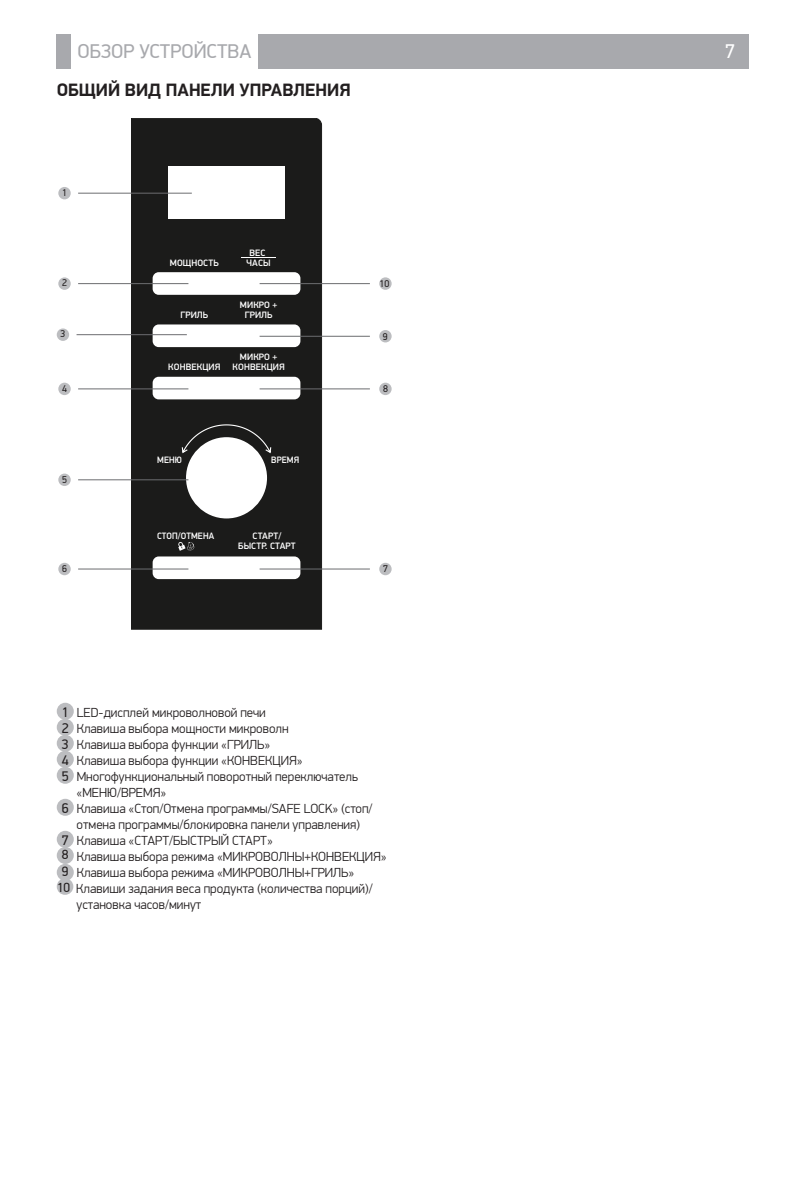
<style>
.page{position:relative;width:806px;height:1191px;background:#fff}
.page>*{position:absolute;margin:0;border:0;box-sizing:border-box;transform-origin:0 0}
.t1{font:20px "PF Din Display Pro";color:#a8a9ad}
.t2{font:20px "PF Din Display Pro";color:#fff}
.head_1{font:700 18px "PF Din Display Pro";color:#231f20}
.text{font:300 13.2px/16px "PF Din Display Pro";color:#231f20}
.text-2{font:13.2px "PF Din Display Pro";color:#231f20}
.t3{font:9.8px "PF Din Display Pro";color:#231f20}
.t4{font:500 9.2px/10px "PF Din Display Pro";letter-spacing:.01em;color:#fff;text-align:center}
.t5{font:500 9.2px "PF Din Display Pro";letter-spacing:.01em;color:#fff;scale:.95 1}
.s1{font-weight:400;font-size:14px}
.s2{font-weight:400;font-size:13.6px}
</style>
<div class="page">
<div style="left:57px;top:34px;width:14px;height:34px;background:#a8a9ad"></div>
<div style="left:258px;top:34px;width:490px;height:34px;background:#a8a9ad"></div>
<div style="left:58px;top:187px;width:13px;height:12px;background:#bcbdc0;border-radius:50%"></div>
<div style="left:57px;top:328px;width:12px;height:13px;background:#bcbdc0;border-radius:50%"></div>
<div style="left:58px;top:277px;width:13px;height:13px;background:#bcbdc0;border-radius:50%"></div>
<div style="left:379px;top:330px;width:12px;height:12px;background:#bcbdc0;border-radius:50%"></div>
<div style="left:379px;top:277px;width:12px;height:13px;background:#bcbdc0;border-radius:50%"></div>
<div style="left:379px;top:383px;width:12px;height:12px;background:#bcbdc0;border-radius:50%"></div>
<div style="left:379px;top:563px;width:12px;height:12px;background:#bcbdc0;border-radius:50%"></div>
<div style="left:58px;top:563px;width:13px;height:12px;background:#bcbdc0;border-radius:50%"></div>
<div style="left:58px;top:473px;width:13px;height:13px;background:#bcbdc0;border-radius:50%"></div>
<div style="left:58px;top:383px;width:13px;height:12px;background:#bcbdc0;border-radius:50%"></div>
<div style="left:131px;top:118px;width:190px;height:511px;background:#1b1b1a"></div>
<svg style="left:167px;top:165px;width:118px;height:55px"></svg>
<div style="left:168px;top:166px;width:116px;height:53px;background:#fff"></div>
<div style="left:186px;top:437px;width:81px;height:81px;background:#fff;border-radius:50%"></div>
<div style="left:152px;top:272px;width:148px;height:23px;background:#fff;border-radius:6px"></div>
<div style="left:152px;top:324px;width:148px;height:23px;background:#fff;border-radius:6px"></div>
<div style="left:152px;top:377px;width:148px;height:22px;background:#fff;border-radius:6px"></div>
<div style="left:152px;top:556px;width:148px;height:23px;background:#fff;border-radius:6px"></div>
<svg style="left:182px;top:424px;width:89px;height:29px"></svg>
<hr style="left:241px;top:257px;width:34px;height:1px;background:#fff">
<svg style="left:178px;top:541px;width:16px;height:10px"></svg>
<hr style="left:78px;top:193px;width:114px;height:1px;background:#6c6d70">
<hr style="left:78px;top:283px;width:110px;height:1px;background:#6c6d70">
<hr style="left:76px;top:334px;width:111px;height:1px;background:#6c6d70">
<hr style="left:78px;top:388px;width:110px;height:1px;background:#6c6d70">
<hr style="left:78px;top:479px;width:110px;height:1px;background:#6c6d70">
<hr style="left:78px;top:568px;width:110px;height:1px;background:#6c6d70">
<hr style="left:259px;top:283px;width:110px;height:1px;background:#6c6d70">
<hr style="left:259px;top:336px;width:110px;height:1px;background:#6c6d70">
<hr style="left:259px;top:388px;width:110px;height:1px;background:#6c6d70">
<hr style="left:259px;top:568px;width:110px;height:1px;background:#6c6d70">
<div style="left:57px;top:702px;width:17px;height:18px;background:#bcbdc0;border-radius:50%"></div>
<div style="left:57px;top:718px;width:17px;height:18px;background:#bcbdc0;border-radius:50%"></div>
<div style="left:57px;top:734px;width:17px;height:18px;background:#bcbdc0;border-radius:50%"></div>
<div style="left:57px;top:750px;width:17px;height:18px;background:#bcbdc0;border-radius:50%"></div>
<div style="left:57px;top:766px;width:17px;height:18px;background:#bcbdc0;border-radius:50%"></div>
<div style="left:57px;top:798px;width:17px;height:18px;background:#bcbdc0;border-radius:50%"></div>
<div style="left:57px;top:830px;width:17px;height:18px;background:#bcbdc0;border-radius:50%"></div>
<div style="left:57px;top:847px;width:17px;height:17px;background:#bcbdc0;border-radius:50%"></div>
<div style="left:57px;top:864px;width:17px;height:17px;background:#bcbdc0;border-radius:50%"></div>
<div style="left:57px;top:878px;width:16px;height:17px;background:#bcbdc0;border-radius:50%"></div>
<h1 class="t1" style="left:77px;top:39px;width:175px">ОБЗОР УСТРОЙСТВА</h1>
<h1 class="t2" style="left:724px;top:39px;width:11px">7</h1>
<p class="head_1" style="left:57px;top:79px;width:295px">ОБЩИЙ ВИД ПАНЕЛИ УПРАВЛЕНИЯ</p>
<p class="t3" style="left:62px;top:187px;width:6px">1</p>
<p class="t3" style="left:62px;top:277px;width:6px">2</p>
<p class="t3" style="left:60px;top:328px;width:6px">3</p>
<p class="t3" style="left:62px;top:382px;width:6px">4</p>
<p class="t3" style="left:62px;top:474px;width:6px">5</p>
<p class="t4" style="left:170px;top:258px;width:50px">МОЩНОСТЬ</p>
<p class="t4" style="left:246px;top:247px;width:26px">ВЕС<br>ЧАСЫ</p>
<p class="t4" style="left:180px;top:310px;width:29px">ГРИЛЬ</p>
<p class="t4" style="left:240px;top:300px;width:39px">МИКРО +<br>ГРИЛЬ</p>
<p class="t4" style="left:168px;top:362px;width:54px">КОНВЕКЦИЯ</p>
<p class="t4" style="left:232px;top:352px;width:54px">МИКРО +<br>КОНВЕКЦИЯ</p>
<p class="t5" style="left:157px;top:454px;width:28px">МЕНЮ</p>
<p class="t5" style="left:271px;top:454px;width:31px">ВРЕМЯ</p>
<p class="t5" style="left:157px;top:530px;width:62px">СТОП/ОТМЕНА</p>
<p class="t4" style="left:238px;top:531px;width:59px">СТАРТ/<br>БЫСТР. СТАРТ</p>
<p class="t3" style="left:379px;top:278px;width:11px">10</p>
<p class="t3" style="left:383px;top:330px;width:6px">9</p>
<p class="t3" style="left:383px;top:383px;width:6px">8</p>
<p class="t3" style="left:62px;top:563px;width:6px">6</p>
<p class="t3" style="left:383px;top:563px;width:6px">7</p>
<p class="text" style="left:62px;top:704px;width:205px"><span class="s1">1</span> LED-дисплей микроволновой печи</p>
<p class="text" style="left:62px;top:720px;width:228px"><span class="s1">2</span> Клавиша выбора мощности микроволн</p>
<p class="text" style="left:62px;top:736px;width:210px"><span class="s1">3</span> Клавиша выбора функции «ГРИЛЬ»</p>
<p class="text" style="left:62px;top:752px;width:242px"><span class="s1">4</span> Клавиша выбора функции «КОНВЕКЦИЯ»</p>
<p class="text" style="left:77px;top:768px;width:282px;text-indent:-15px"><span class="s1">5</span> Многофункциональный поворотный переключатель «МЕНЮ/ВРЕМЯ»</p>
<p class="text" style="left:62px;top:800px;width:312px;text-align:center"><span class="s1">6</span> Клавиша «Стоп/Отмена программы/SAFE LOCK» (стоп/ отмена программы/блокировка панели управления)</p>
<p class="text" style="left:62px;top:832px;width:212px"><span class="s1">7</span> Клавиша «СТАРТ/БЫСТРЫЙ СТАРТ»</p>
<p class="text" style="left:62px;top:848px;width:326px"><span class="s2">8</span> Клавиша выбора режима «МИКРОВОЛНЫ+КОНВЕКЦИЯ»</p>
<p class="text" style="left:62px;top:864px;width:294px"><span class="s2">9</span> Клавиша выбора режима «МИКРОВОЛНЫ+ГРИЛЬ»</p>
<p class="text-2" style="left:57px;top:879px;width:15px">10</p>
<p class="text" style="left:76px;top:880px;width:298px">Клавиши задания веса продукта (количества порций)/ установка часов/минут</p>
</div>
